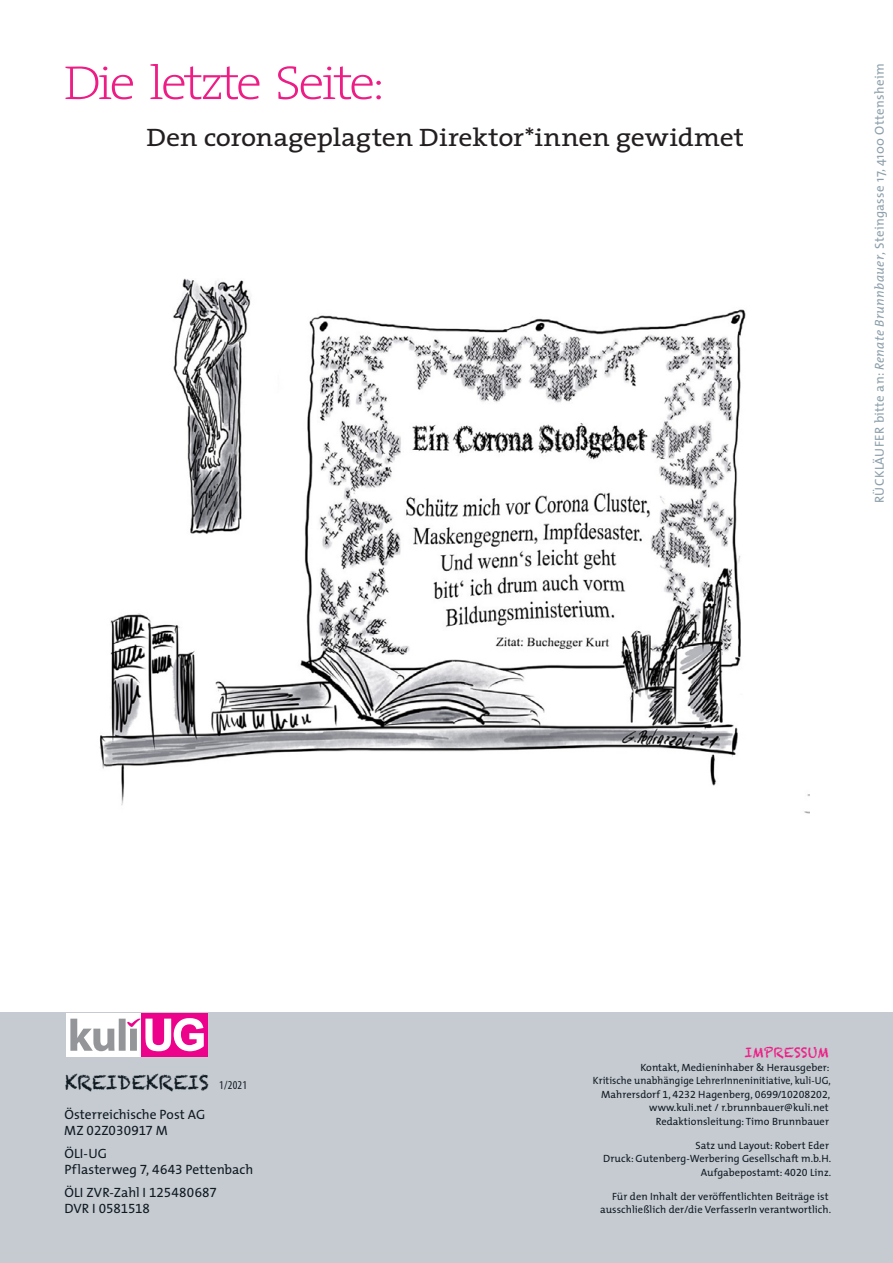
<style>
.page{position:relative;width:893px;height:1263px;background:#fff}
.page>*{position:absolute;margin:0;border:0;box-sizing:border-box;transform-origin:0 0}
.t1{font:200 48px "The Serif";letter-spacing:-.06em;color:#ed1d85;scale:1.1 1}
.t2{font:25.35px "The Serif";letter-spacing:-.01em;color:#231f20;scale:1.1 1}
.t3{font:19.5px "Chalkduster";color:#101a21}
.t4{font:13.5px/15.8px "The Mix";color:#101a21}
.t5{font:13.5px "The Mix Expert";letter-spacing:-.005em;color:#101a21}
.t6{font:13.5px "Chalkduster";letter-spacing:.005em;color:#ed1d85}
.t7{font:12.9px "The Mix";letter-spacing:.025em;color:#8c9faa}
.t8{font:10.5px/13.5px "The Mix";letter-spacing:.005em;color:#101a21;text-align:right}
.s1{font-style:italic}
.s2{font-family:"Myriad Pro";font-stretch:condensed;font-size:12px}
.s3{font-family:"The Mix"}
.s4{font-family:"The Mix Expert"}
</style>
<div class="page">
<div style="left:0;top:1013px;width:893px;height:250px;background:#c6cbd2"></div>
<img style="left:99px;top:279px;width:710px;height:535px">
<div style="left:66px;top:1013px;width:141px;height:43px;background:#fff"></div>
<div style="left:141px;top:1013px;width:66px;height:43px;background:#ed028c"></div>
<svg style="left:70px;top:1018px;width:134px;height:33px"></svg>
<h1 class="t1" style="left:64px;top:43px;width:293px">Die letzte Seite:</h1>
<h2 class="t2" style="left:147px;top:116px;width:545px">Den coronageplagten Direktor*innen gewidmet</h2>
<p class="t7" style="left:869px;top:503px;width:441px;rotate:-90deg">RÜCKLÄUFER bitte an: <span class="s1">Renate Brunnbauer</span>, Steingasse 17, 4100 Ottensheim</p>
<h3 class="t3" style="left:65px;top:1071px;width:184px">KREIDEKREIS <span class="s2">1/2021</span></h3>
<p class="t4" style="left:64px;top:1106px;width:142px">Österreichische Post AG</p>
<p class="t5" style="left:64px;top:1119px;width:105px"><span class="s3">MZ</span> 02<span class="s3">Z</span>030917 <span class="s3">M</span></p>
<p class="t4" style="left:64px;top:1145px;width:190px">ÖLI-UG<br>Pflasterweg <span class="s4">7</span>, <span class="s4">4643</span> Pettenbach</p>
<p class="t4" style="left:64px;top:1184px;width:154px">ÖLI ZVR-Zahl I <span class="s4">125480687</span></p>
<p class="t5" style="left:64px;top:1197px;width:87px"><span class="s3">DVR I</span> 0581518</p>
<p class="t6" style="left:744px;top:1044px;width:86px">IMPRESSUM</p>
<p class="t8" style="left:593px;top:1060px;width:239px">Kontakt, Medieninhaber &amp; Herausgeber:<br>Kritische unabhängige LehrerInneninitiative, kuli-UG, Mahrersdorf <span class="s4">1</span>, <span class="s4">4232</span> Hagenberg, <span class="s4">0699/10208202, </span>www.kuli.net / r.brunnbauer@kuli.net Redaktionsleitung: Timo Brunnbauer</p>
<p class="t8" style="left:603px;top:1138px;width:229px">Satz und Layout: Robert Eder<br>Druck: Gutenberg-Werbering Gesellschaft m.b.H.<br>Aufgabepostamt: <span class="s4">4020</span> Linz.</p>
<p class="t8" style="left:600px;top:1189px;width:233px">Für den Inhalt der veröffentlichten Beiträge ist ausschließlich der/die VerfasserIn verantwortlich.</p>
</div>
